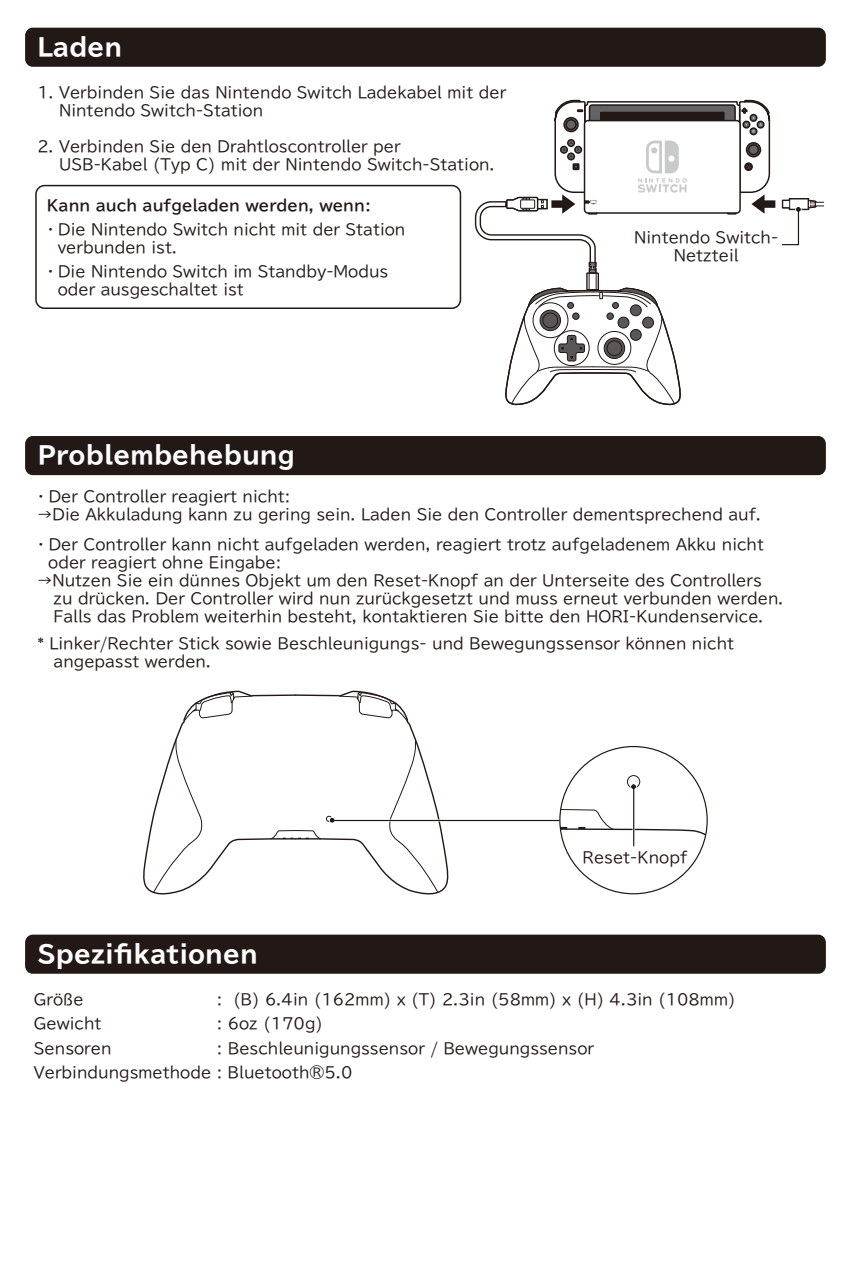
<style>
.page{position:relative;width:851px;height:1276px;background:#fff}
.page>*{position:absolute;margin:0;border:0;box-sizing:border-box;transform-origin:0 0}
.t1{font:700 expanded 24px "TBUD Go Std";color:#fff}
.t2{font:15px/18px "TBUD Go Std";color:#221815}
.t3{font:15px/18px "TBUD Go Std";color:#231815}
.t4{font:700 15px "TBUD Go Std";color:#231815}
</style>
<div class="page">
<div style="left:25px;top:934px;width:800px;height:39px;background:#221815;border-radius:8px"></div>
<div style="left:25px;top:436px;width:800px;height:39px;background:#221815;border-radius:8px"></div>
<svg style="left:143px;top:690px;width:308px;height:205px"></svg>
<hr style="left:332px;top:820px;width:261px;height:1px;background:#231815">
<svg style="left:560px;top:746px;width:147px;height:147px"></svg>
<hr style="left:633px;top:786px;width:1px;height:60px;background:#231815">
<div style="left:25px;top:28px;width:800px;height:39px;background:#221815;border-radius:8px"></div>
<div style="left:35px;top:185px;width:426px;height:124px;border:2px solid #231815;border-radius:9px"></div>
<svg style="left:587px;top:273px;width:11px;height:17px"></svg>
<div style="left:586px;top:272px;width:13px;height:18px;border:1px solid #221815"></div>
<svg style="left:474px;top:99px;width:350px;height:176px"></svg>
<svg style="left:505px;top:287px;width:176px;height:119px"></svg>
<h1 class="t1" style="left:37px;top:34px;width:86px">Laden</h1>
<p class="t3" style="left:59px;top:83px;width:448px;text-indent:-22px">1. Verbinden Sie das Nintendo Switch Ladekabel mit der<br>Nintendo Switch-Station</p>
<p class="t3" style="left:59px;top:137px;width:437px;text-indent:-22px">2. Verbinden Sie den Drahtloscontroller per<br>USB-Kabel (Typ C) mit der Nintendo Switch-Station.</p>
<p class="t4" style="left:47px;top:193px;width:325px">Kann auch aufgeladen werden, wenn:</p>
<p class="t3" style="left:58px;top:220px;width:349px;text-indent:-15px">・Die Nintendo Switch nicht mit der Station verbunden ist.</p>
<p class="t3" style="left:58px;top:262px;width:332px;text-indent:-15px">・Die Nintendo Switch im Standby-Modus oder ausgeschaltet ist</p>
<p class="t2" style="left:634px;top:228px;width:146px;text-align:center">Nintendo Switch-<br>Netzteil</p>
<h1 class="t1" style="left:37px;top:442px;width:259px">Problembehebung</h1>
<p class="t2" style="left:34px;top:487px;width:258px">・Der Controller reagiert nicht:</p>
<p class="t2" style="left:34px;top:499px;width:731px;line-height:30px">→Die Akkuladung kann zu gering sein. Laden Sie den Controller dementsprechend auf.・Der Controller kann nicht aufgeladen werden, reagiert trotz aufgeladenem Akku nicht</p>
<p class="t2" style="left:48px;top:553px;width:234px">oder reagiert ohne Eingabe:</p>
<p class="t2" style="left:54px;top:571px;width:731px;text-indent:-16px">→Nutzen Sie ein dünnes Objekt um den Reset-Knopf an der Unterseite des Controllers zu drücken. Der Controller wird nun zurückgesetzt und muss erneut verbunden werden.<br>Falls das Problem weiterhin besteht, kontaktieren Sie bitte den HORI-Kundenservice.</p>
<p class="t2" style="left:54px;top:634px;width:682px;text-indent:-16px">* Linker/Rechter Stick sowie Beschleunigungs- und Bewegungssensor können nicht angepasst werden.</p>
<h1 class="t1" style="left:37px;top:940px;width:222px">Spezifikationen</h1>
<p class="t3" style="left:582px;top:848px;width:106px">Reset-Knopf</p>
<p class="t2" style="left:34px;top:990px;width:51px">Größe</p>
<p class="t2" style="left:217px;top:990px;width:520px">: (B) 6.4in (162mm) x (T) 2.3in (58mm) x (H) 4.3in (108mm)</p>
<p class="t2" style="left:34px;top:1014px;width:69px">Gewicht</p>
<p class="t2" style="left:217px;top:1014px;width:108px">: 6oz (170g)</p>
<p class="t2" style="left:34px;top:1038px;width:79px">Sensoren</p>
<p class="t2" style="left:34px;top:1035px;width:561px;line-height:24px;text-indent:183px">: Beschleunigungssensor / Bewegungssensor<br>Verbindungsmethode : Bluetooth®5.0</p>
</div>
